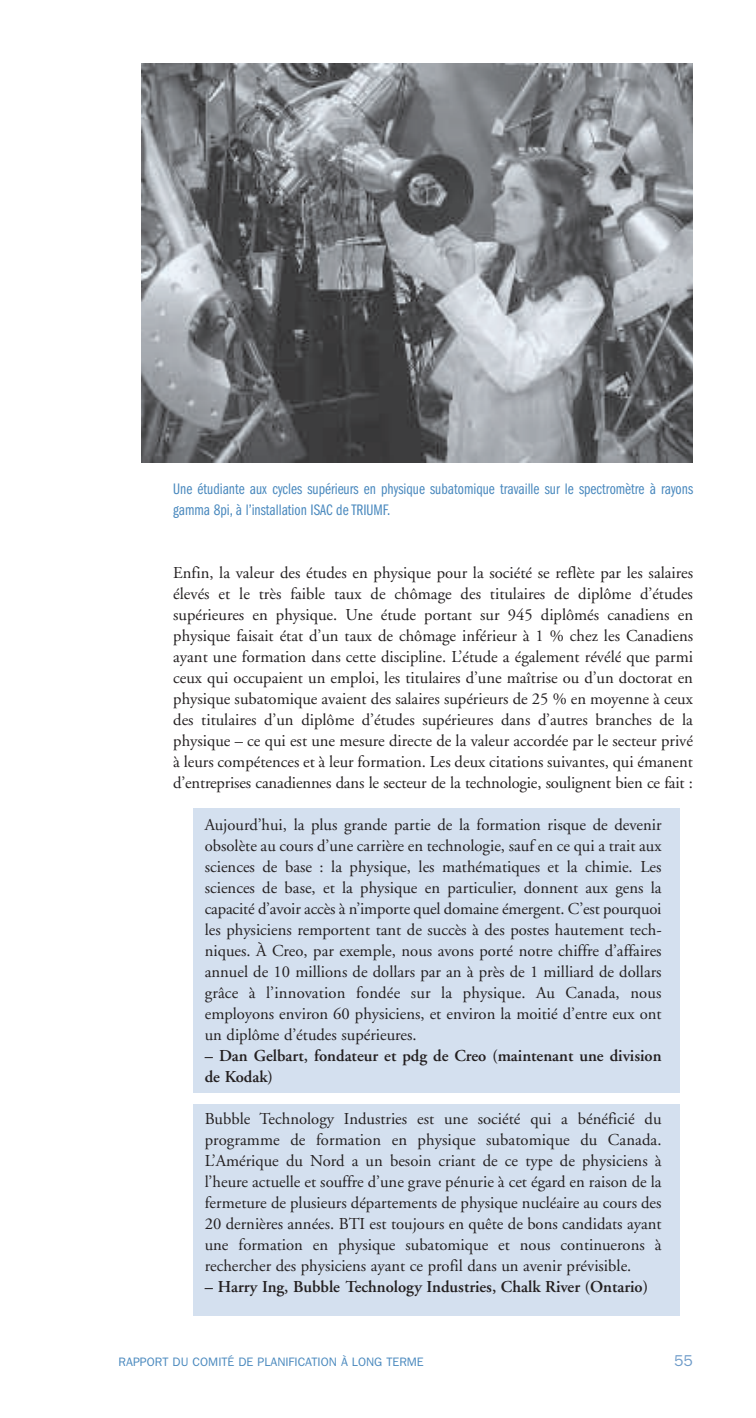
<style>
.page{position:relative;width:756px;height:1418px;background:#fff}
.page>*{position:absolute;margin:0;border:0;box-sizing:border-box;transform-origin:0 0}
.t1{font:16.62px/21px "Adobe Garamond";color:#231f20;text-align:justify}
.t2{font:600 16.62px/21px "Adobe Garamond";color:#231f20}
.t3{font:15.75px/21px "Franklin Gothic Book Cmpr";color:#4a89be}
.t4{font:15.75px "Franklin Gothic";color:#6e9bc9}
.t5{font:12.25px "Franklin Gothic";color:#4a89be}
</style>
<div class="page">
<div style="left:193px;top:808px;width:487px;height:507px;background:#d4e0ef"></div>
<img style="left:142px;top:63px;width:551px;height:399px">
<div style="left:173px;top:1093px;width:520px;height:10px;background:#fff"></div>
<p class="t3" style="left:173px;top:479px;width:521px">Une étudiante aux cycles supérieurs en physique subatomique travaille sur le spectromètre à rayons gamma 8pi, à l’installation ISAC de TRIUMF.</p>
<p class="t1" style="left:173px;top:563px;width:521px">Enfin, la valeur des études en physique pour la société se reflète par les salaires élevés et le très faible taux de chômage des titulaires de diplôme d’études supérieures en physique. Une étude portant sur 945 diplômés canadiens en physique faisait état d’un taux de chômage inférieur à 1 % chez les Canadiens ayant une formation dans cette discipline. L’étude a également révélé que parmi ceux qui occupaient un emploi, les titulaires d’une maîtrise ou d’un doctorat en physique subatomique avaient des salaires supérieurs de 25 % en moyenne à ceux des titulaires d’un diplôme d’études supérieures dans d’autres branches de la physique – ce qui est une mesure directe de la valeur accordée par le secteur privé à leurs compétences et à leur formation. Les deux citations suivantes, qui émanent d’entreprises canadiennes dans le secteur de la technologie, soulignent bien ce fait :</p>
<p class="t1" style="left:205px;top:815px;width:458px">Aujourd’hui, la plus grande partie de la formation risque de devenir obsolète au cours d’une carrière en technologie, sauf en ce qui a trait aux sciences de base : la physique, les mathématiques et la chimie. Les sciences de base, et la physique en particulier, donnent aux gens la capacité d’avoir accès à n’importe quel domaine émergent. C’est pourquoi les physiciens remportent tant de succès à des postes hautement tech&shy;niques. À Creo, par exemple, nous avons porté notre chiffre d’affaires annuel de 10 millions de dollars par an à près de 1 milliard de dollars grâce à l’innovation fondée sur la physique. Au Canada, nous employons environ 60 physiciens, et environ la moitié d’entre eux ont un diplôme d’études supérieures.</p>
<p class="t2" style="left:205px;top:1046px;width:458px">– Dan Gelbart, fondateur et pdg de Creo (maintenant une division de Kodak)</p>
<p class="t1" style="left:205px;top:1109px;width:458px">Bubble Technology Industries est une société qui a bénéficié du programme de formation en physique subatomique du Canada.<br>L’Amérique du Nord a un besoin criant de ce type de physiciens à l’heure actuelle et souffre d’une grave pénurie à cet égard en raison de la fermeture de plusieurs départements de physique nucléaire au cours des 20 dernières années. BTI est toujours en quête de bons candidats ayant une formation en physique subatomique et nous continuerons à rechercher des physiciens ayant ce profil dans un avenir prévisible.</p>
<p class="t2" style="left:205px;top:1277px;width:445px">– Harry Ing, Bubble Technology Industries, Chalk River (Ontario)</p>
<p class="t5" style="left:119px;top:1354px;width:307px">RAPPORT DU COMITÉ DE PLANIFICATION À LONG TERME</p>
<p class="t4" style="left:674px;top:1351px;width:20px">55</p>
</div>
